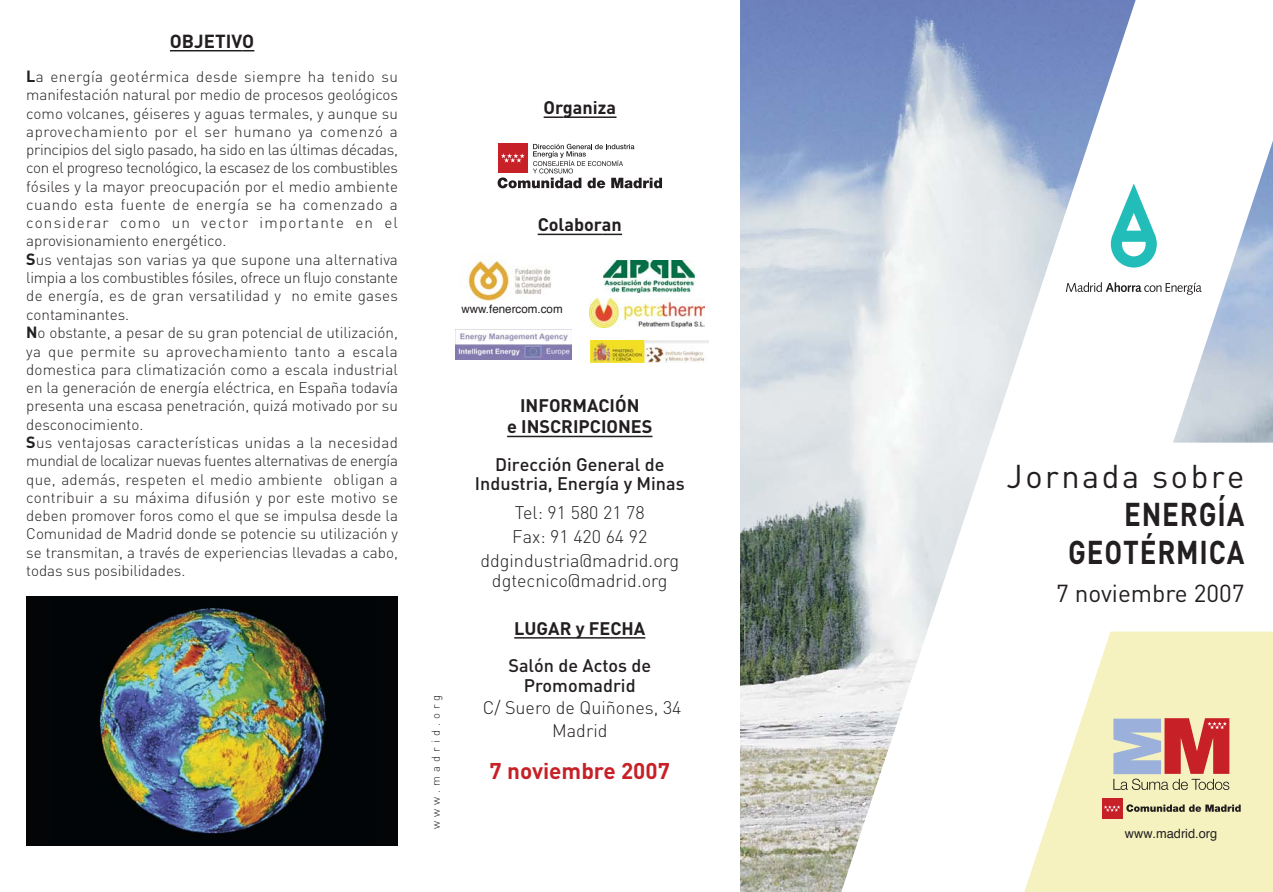
<style>
.page{position:relative;width:1273px;height:892px;background:#fff}
.page>*{position:absolute;margin:0;border:0;box-sizing:border-box;transform-origin:0 0}
.t1{font:700 32.55px/37.7px "DIN";letter-spacing:.03em;color:#231f20;text-align:right;scale:.85 1}
.t2{font:32.55px "DIN";letter-spacing:.075em;color:#231f20}
.t3{font:24.3px "DIN";color:#231f20}
.t4{font:700 22.5px "DIN";color:#c72027}
.t5{font:700 18.75px "DIN";color:#231f20}
.t6{font:300 18px/23.9px "DIN";color:#231f20;text-align:center}
.t7{font:500 18px/19.6px "DIN";color:#231f20;text-align:center}
.t8{font:700 18px/21.8px "DIN";color:#231f20;text-align:center}
.t9{font:300 15.15px/18.3px "DIN";color:#231f20}
.t10{font:12.75px "Helvetica";color:#231f20}
.t11{font:11.55px "Helvetica";color:#231f20}
.t12{font:300 11.25px "DIN";letter-spacing:.355em;color:#231f20}
.s1{font-weight:700;font-size:16.05px}
</style>
<div class="page">
<img style="left:740px;top:0;width:93px;height:891px">
<hr style="left:507px;top:435px;width:145px;height:2px;background:#231f20">
<hr style="left:514px;top:636px;width:131px;height:2px;background:#231f20">
<hr style="left:543px;top:116px;width:20px;height:2px;background:#231f20">
<hr style="left:563px;top:116px;width:53px;height:2px;background:#231f20">
<hr style="left:170px;top:50px;width:72px;height:1px;background:#231f20">
<svg style="left:242px;top:50px;width:12px;height:1px"></svg>
<hr style="left:537px;top:233px;width:65px;height:2px;background:#231f20">
<hr style="left:602px;top:233px;width:20px;height:2px;background:#231f20">
<img style="left:455px;top:329px;width:116px;height:31px">
<img style="left:468px;top:254px;width:83px;height:47px">
<svg style="left:833px;top:0;width:439px;height:891px"></svg>
<svg style="left:1110px;top:183px;width:46px;height:84px"></svg>
<svg style="left:1065px;top:282px;width:136px;height:13px"></svg>
<svg style="left:1113px;top:717px;width:116px;height:72px;background:#c6908c"></svg>
<div style="left:1101px;top:798px;width:21px;height:20px;background:#c72027"></div>
<svg style="left:1104px;top:805px;width:16px;height:6px"></svg>
<svg style="left:1126px;top:804px;width:114px;height:7px"></svg>
<div style="left:26px;top:596px;width:372px;height:249px;background:#030506"></div>
<img style="left:98px;top:607px;width:229px;height:228px">
<img style="left:603px;top:261px;width:91px;height:31px">
<img style="left:590px;top:340px;width:118px;height:22px">
<img style="left:589px;top:298px;width:115px;height:30px">
<div style="left:497px;top:143px;width:30px;height:30px;background:#c72027"></div>
<svg style="left:497px;top:144px;width:165px;height:44px"></svg>
<p class="t5" style="left:170px;top:29px;width:86px">OBJETIVO</p>
<p class="t9" style="left:26px;top:67px;width:373px"><span class="s1">L</span>a energía geotérmica desde siempre ha tenido su manifestación natural por medio de procesos geológicos como volcanes, géiseres y aguas termales, y aunque su aprovechamiento por el ser humano ya comenzó a principios del siglo pasado, ha sido en las últimas décadas, con el progreso tecnológico, la escasez de los combustibles fósiles y la mayor preocupación por el medio ambiente cuando esta fuente de energía se ha comenzado a considerar como un vector importante en el aprovisionamiento energético.<br><span class="s1">S</span>us ventajas son varias ya que supone una alternativa limpia a los combustibles fósiles, ofrece un flujo constante de energía, es de gran versatilidad y no emite gases contaminantes.<br><span class="s1">N</span>o obstante, a pesar de su gran potencial de utilización, ya que permite su aprovechamiento tanto a escala domestica para climatización como a escala industrial en la generación de energía eléctrica, en España todavía presenta una escasa penetración, quizá motivado por su desconocimiento.<br><span class="s1">S</span>us ventajosas características unidas a la necesidad mundial de localizar nuevas fuentes alternativas de energía que, además, respeten el medio ambiente obligan a contribuir a su máxima difusión y por este motivo se deben promover foros como el que se impulsa desde la Comunidad de Madrid donde se potencie su utilización y se transmitan, a través de experiencias llevadas a cabo, todas sus posibilidades.</p>
<p class="t8" style="left:543px;top:96px;width:74px">Organiza</p>
<p class="t8" style="left:537px;top:213px;width:86px">Colaboran</p>
<p class="t11" style="left:461px;top:304px;width:103px">www.fenercom.com</p>
<p class="t12" style="left:429px;top:828px;width:136px;rotate:-90deg">www.madrid.org</p>
<p class="t8" style="left:507px;top:393px;width:147px">INFORMACIÓN<br>e INSCRIPCIONES</p>
<p class="t7" style="left:475px;top:453px;width:211px">Dirección General de<br>Industria, Energía y Minas</p>
<p class="t6" style="left:480px;top:500px;width:200px">Tel: 91 580 21 78<br>Fax: 91 420 64 92 ddgindustria@madrid.org</p>
<p class="t6" style="left:492px;top:567px;width:177px">dgtecnico@madrid.org</p>
<p class="t8" style="left:514px;top:616px;width:133px">LUGAR y FECHA</p>
<p class="t7" style="left:508px;top:654px;width:144px">Salón de Actos de<br>Promomadrid</p>
<p class="t6" style="left:482px;top:696px;width:200px;line-height:22.6px">C/ Suero de Quiñones, 34<br>Madrid</p>
<h3 class="t4" style="left:489px;top:755px;width:182px">7 noviembre 2007</h3>
<h1 class="t2" style="left:1006px;top:456px;width:239px">Jornada sobre</h1>
<h1 class="t1" style="left:1067px;top:494px;width:209px">ENERGÍA<br>GEOTÉRMICA</h1>
<h2 class="t3" style="left:1055px;top:578px;width:190px">7 noviembre 2007</h2>
<p class="t10" style="left:1124px;top:827px;width:94px">www.madrid.org</p>
</div>
